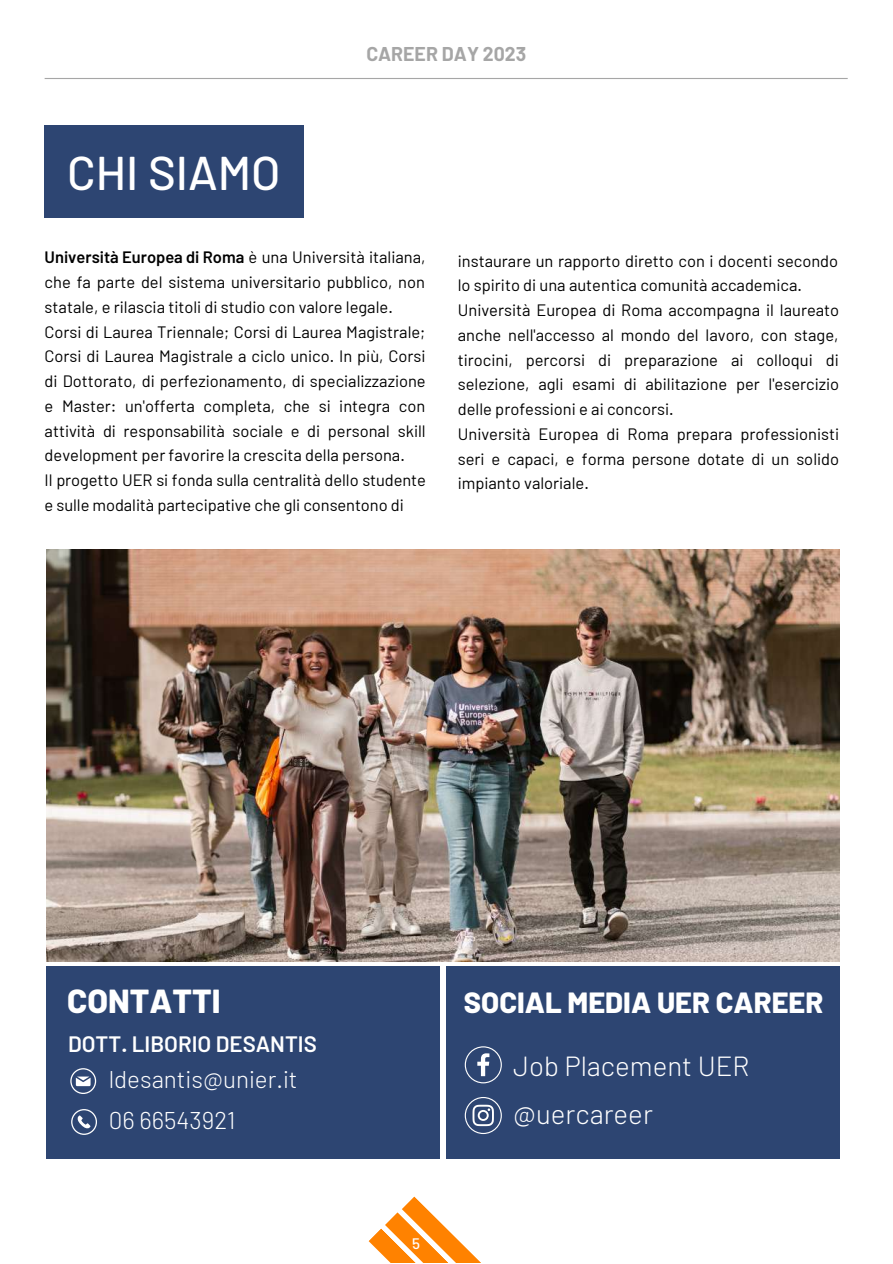
<style>
.page{position:relative;width:893px;height:1264px;background:#fff}
.page>*{position:absolute;margin:0;border:0;box-sizing:border-box;transform-origin:0 0}
.t1{font:500 47.25px "Barlow";color:#fff}
.t2{font:800 33.3px "Barlow";color:#fff}
.t3{font:800 29.1px "Barlow";color:#fff}
.t4{font:300 27.6px/47.2px "Barlow";color:#fff}
.t5{font:300 24.15px/40.5px "Barlow";color:#fff}
.t6{font:600 22.2px "Barlow";color:#fff}
.t7{font:700 19.5px "Barlow";color:#a6a6a6}
.t8{font:16.5px/24.8px "Barlow";color:#000}
.t9{font:500 15.15px "Barlow";color:#fff}
.s1{font-weight:600}
</style>
<div class="page">
<img style="left:46px;top:550px;width:793px;height:411px">
<hr style="left:45px;top:78px;width:802px;height:1px;background:#a6a6a6">
<svg style="left:368px;top:1196px;width:112px;height:66px"></svg>
<div style="left:45px;top:126px;width:259px;height:92px;background:#2d4572"></div>
<div style="left:46px;top:966px;width:393px;height:192px;background:#2d4572"></div>
<svg style="left:71px;top:1109px;width:26px;height:25px"></svg>
<svg style="left:70px;top:1068px;width:26px;height:25px"></svg>
<div style="left:446px;top:966px;width:393px;height:192px;background:#2d4572"></div>
<svg style="left:464px;top:1046px;width:38px;height:37px"></svg>
<svg style="left:464px;top:1097px;width:38px;height:36px"></svg>
<h1 class="t1" style="left:67px;top:142px;width:215px">CHI SIAMO</h1>
<p class="t7" style="left:366px;top:42px;width:161px">CAREER DAY 2023</p>
<p class="t8" style="left:45px;top:244px;width:383px"><span class="s1">Università Europea di Roma</span> è una Università italiana, che fa parte del sistema universitario pubblico, non statale, e rilascia titoli di studio con valore legale.<br>Corsi di Laurea Triennale; Corsi di Laurea Magistrale; Corsi di Laurea Magistrale a ciclo unico. In più, Corsi di Dottorato, di perfezionamento, di specializzazione e Master: un'offerta completa, che si integra con attività di responsabilità sociale e di personaI skill development per favorire la crescita della persona.<br>Il progetto UER si fonda sulla centralità dello studente e sulle modalità partecipative che gli consentono di</p>
<p class="t8" style="left:458px;top:248px;width:383px">instaurare un rapporto diretto con i docenti secondo lo spirito di una autentica comunità accademica.<br>Università Europea di Roma accompagna il laureato anche nell'accesso al mondo del lavoro, con stage, tirocini, percorsi di preparazione ai colloqui di selezione, agli esami di abilitazione per l'esercizio delle professioni e ai concorsi.<br>Università Europea di Roma prepara professionisti seri e capaci, e forma persone dotate di un solido impianto valoriale.</p>
<h2 class="t2" style="left:67px;top:979px;width:155px">CONTATTI</h2>
<h3 class="t6" style="left:68px;top:1029px;width:250px">DOTT. LIBORIO DESANTIS</h3>
<h3 class="t5" style="left:109px;top:1058px;width:190px">ldesantis@unier.it<br>06 66543921</h3>
<p class="t9" style="left:412px;top:1233px;width:9px">5</p>
<h3 class="t3" style="left:464px;top:984px;width:361px">SOCIAL MEDIA UER CAREER</h3>
<h3 class="t4" style="left:513px;top:1041px;width:238px">Job Placement UER @uercareer</h3>
</div>
